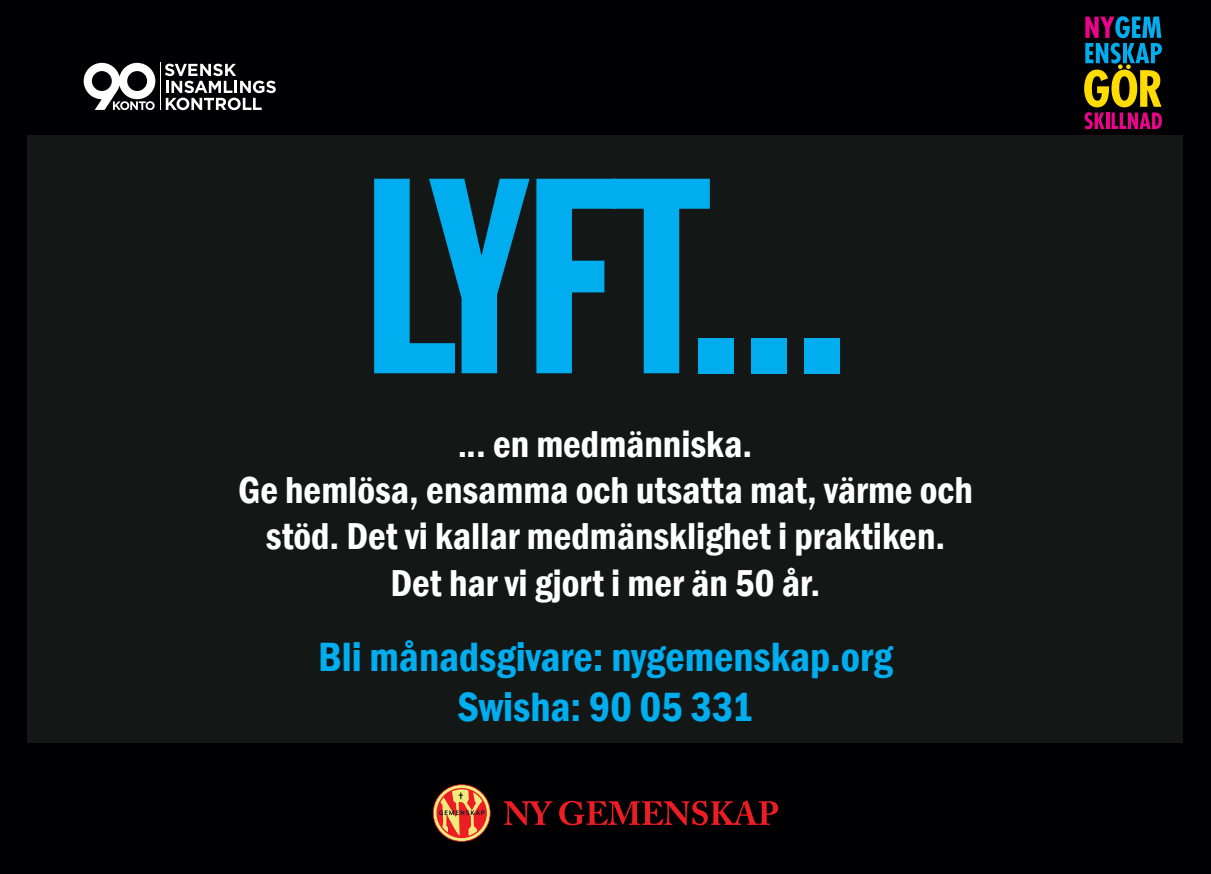
<style>
.page{position:relative;width:1211px;height:874px;background:#fff}
.page>*{position:absolute;margin:0;border:0;box-sizing:border-box;transform-origin:0 0}
.t1{font:273px "Franklin Gothic Std Extra Cond";color:#00aeef}
.t2{font:600 condensed 42px/50.4px "Franklin Gothic";color:#00aeef;text-align:center}
.t3{font:600 condensed 38.5px/46.2px "Franklin Gothic";color:#fff;text-align:center}
.s1{font-family:"Franklin Gothic Std Extra Cond";font-weight:400;font-stretch:normal}
</style>
<div class="page">
<div style="left:0;top:0;width:1210px;height:873px;background:#000002"></div>
<svg style="left:1084px;top:16px;width:77px;height:113px"></svg>
<div style="left:28px;top:135px;width:1155px;height:607px;background:#131716"></div>
<hr style="left:160px;top:63px;width:1px;height:47px;background:#fff">
<svg style="left:165px;top:64px;width:111px;height:46px"></svg>
<svg style="left:84px;top:63px;width:71px;height:47px"></svg>
<svg style="left:433px;top:784px;width:57px;height:57px"></svg>
<svg style="left:503px;top:801px;width:49px;height:23px"></svg>
<svg style="left:559px;top:800px;width:219px;height:24px"></svg>
<h1 class="t1" style="left:363px;top:131px;width:487px">LYFT...</h1>
<p class="t3" style="left:238px;top:420px;width:736px"><span class="s1">.</span>.. en medmänniska.<br>Ge hemlösa, ensamma och utsatta mat, värme och stöd. Det vi kallar medmänsklighet i praktiken.<br>Det har vi gjort i mer än 50 år.</p>
<p class="t2" style="left:318px;top:631px;width:576px">Bli månadsgivare: nygemenskap.org<br>Swisha: 90 05 331</p>
</div>
